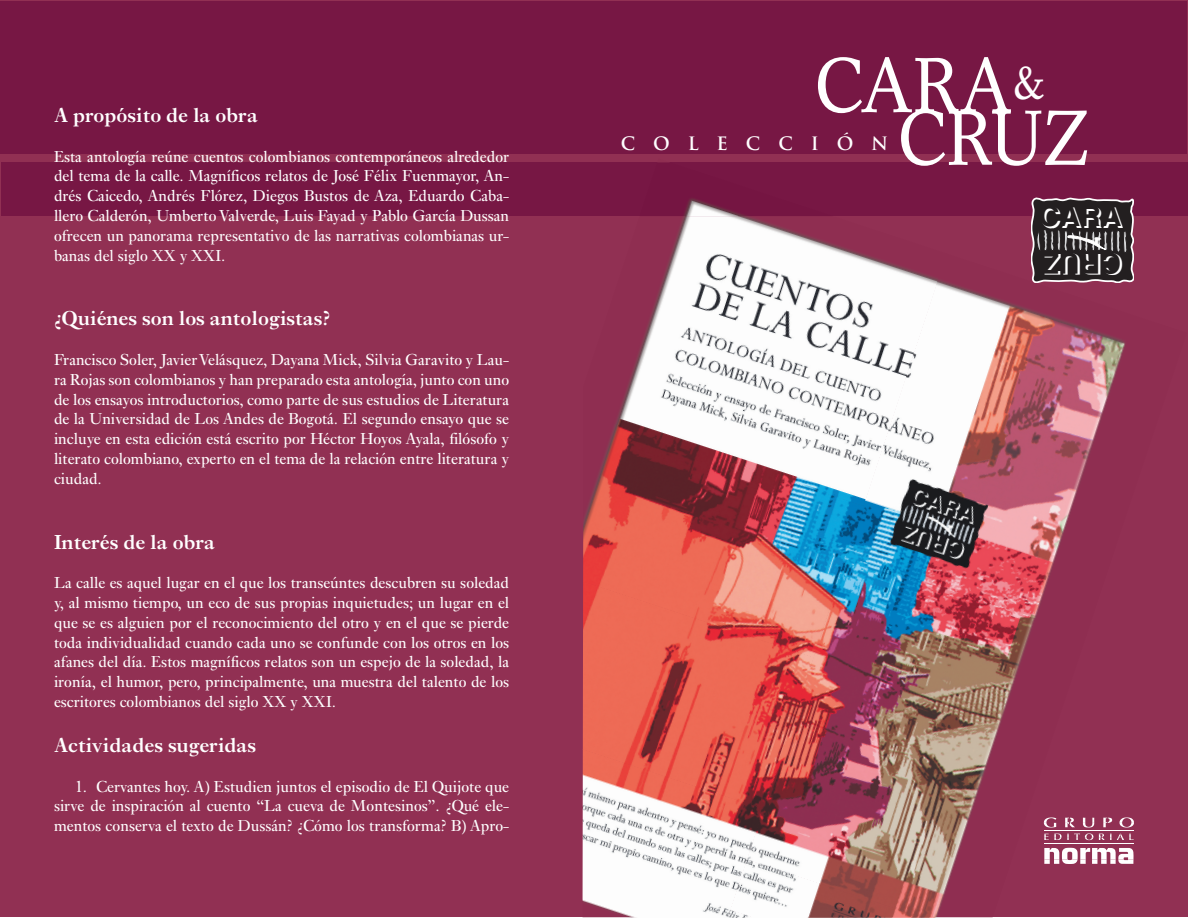
<style>
.page{position:relative;width:1188px;height:918px;background:#fff}
.page>*{position:absolute;margin:0;border:0;box-sizing:border-box;transform-origin:0 0}
.t1{font:77.4px "Rotation";color:#fff;scale:.89 1}
.t2{font:700 28.65px "Helvetica";color:#fff}
.t3{font:600 21px "Ehrhardt";color:#fff}
.t4{font:700 18px "Trajan Pro";letter-spacing:1em;color:#fff}
.t5{font:16.5px/19.8px "Ehrhardt";color:#fff;text-align:justify}
</style>
<div class="page">
<div style="left:1px;top:1px;width:1187px;height:916px;background:#913053"></div>
<div style="left:1px;top:1px;width:1186px;height:153px;background:#771744"></div>
<div style="left:1px;top:163px;width:1186px;height:53px;background:#771744"></div>
<img style="left:657px;top:162px;width:14px;height:1px">
<img style="left:583px;top:917px;width:410px;height:1px">
<img style="left:619px;top:216px;width:242px;height:197px">
<img style="left:847px;top:254px;width:278px;height:302px">
<img style="left:583px;top:413px;width:281px;height:168px">
<img style="left:747px;top:556px;width:339px;height:361px">
<img style="left:583px;top:581px;width:231px;height:228px">
<img style="left:583px;top:749px;width:181px;height:168px">
<img style="left:730px;top:859px;width:193px;height:58px">
<img style="left:728px;top:910px;width:26px;height:7px">
<img style="left:684px;top:198px;width:61px;height:18px">
<svg style="left:1031px;top:197px;width:103px;height:86px;background:#433b3e"></svg>
<hr style="left:1044px;top:830px;width:90px;height:1px;background:#fff">
<hr style="left:1044px;top:843px;width:89px;height:1px;background:#fff">
<svg style="left:1044px;top:848px;width:90px;height:16px"></svg>
<svg style="left:1044px;top:817px;width:90px;height:10px"></svg>
<svg style="left:1044px;top:833px;width:90px;height:7px"></svg>
<p class="t3" style="left:54px;top:103px;width:205px">A propósito de la obra</p>
<p class="t5" style="left:54px;top:146px;width:457px">Esta antología reúne cuentos colombianos contemporáneos alrededor del tema de la calle. Magníficos relatos de José Félix Fuenmayor, An&shy;drés Caicedo, Andrés Flórez, Diegos Bustos de Aza, Eduardo Caba&shy;llero Calderón, Umberto Valverde, Luis Fayad y Pablo García Dussan ofrecen un panorama representativo de las narrativas colombianas ur&shy;banas del siglo XX y XXI.</p>
<p class="t3" style="left:54px;top:306px;width:278px">¿Quiénes son los antologistas?</p>
<p class="t5" style="left:54px;top:350px;width:457px">Francisco Soler, Javier Velásquez, Dayana Mick, Silvia Garavito y Lau&shy;ra Rojas son colombianos y han preparado esta antología, junto con uno de los ensayos introductorios, como parte de sus estudios de Literatura de la Universidad de Los Andes de Bogotá. El segundo ensayo que se incluye en esta edición está escrito por Héctor Hoyos Ayala, filósofo y literato colombiano, experto en el tema de la relación entre literatura y ciudad.</p>
<p class="t3" style="left:54px;top:529px;width:163px">Interés de la obra</p>
<p class="t5" style="left:54px;top:573px;width:457px">La calle es aquel lugar en el que los transeúntes descubren su soledad y, al mismo tiempo, un eco de sus propias inquietudes; un lugar en el que se es alguien por el reconocimiento del otro y en el que se pierde toda individualidad cuando cada uno se confunde con los otros en los afanes del día. Estos magníficos relatos son un espejo de la soledad, la ironía, el humor, pero, principalmente, una muestra del talento de los escritores colombianos del siglo XX y XXI.</p>
<p class="t3" style="left:54px;top:733px;width:204px">Actividades sugeridas</p>
<p class="t5" style="left:54px;top:776px;width:457px;text-indent:21px">1. Cervantes hoy. A) Estudien juntos el episodio de El Quijote que sirve de inspiración al cuento “La cueva de Montesinos”. ¿Qué ele&shy;mentos conserva el texto de Dussán? ¿Cómo los transforma? B) Apro-</p>
<h1 class="t1" style="left:814px;top:40px;width:261px">CARA<sup>&amp;</sup></h1>
<h1 class="t1" style="left:897px;top:93px;width:217px">CRUZ</h1>
<p class="t4" style="left:621px;top:132px;width:269px">COLECCIÓN</p>
<h2 class="t2" style="left:1041px;top:192px;width:84px">CARA</h2>
<h2 class="t2" style="left:1124px;top:290px;width:81px;rotate:-180deg">CRUZ</h2>
</div>
